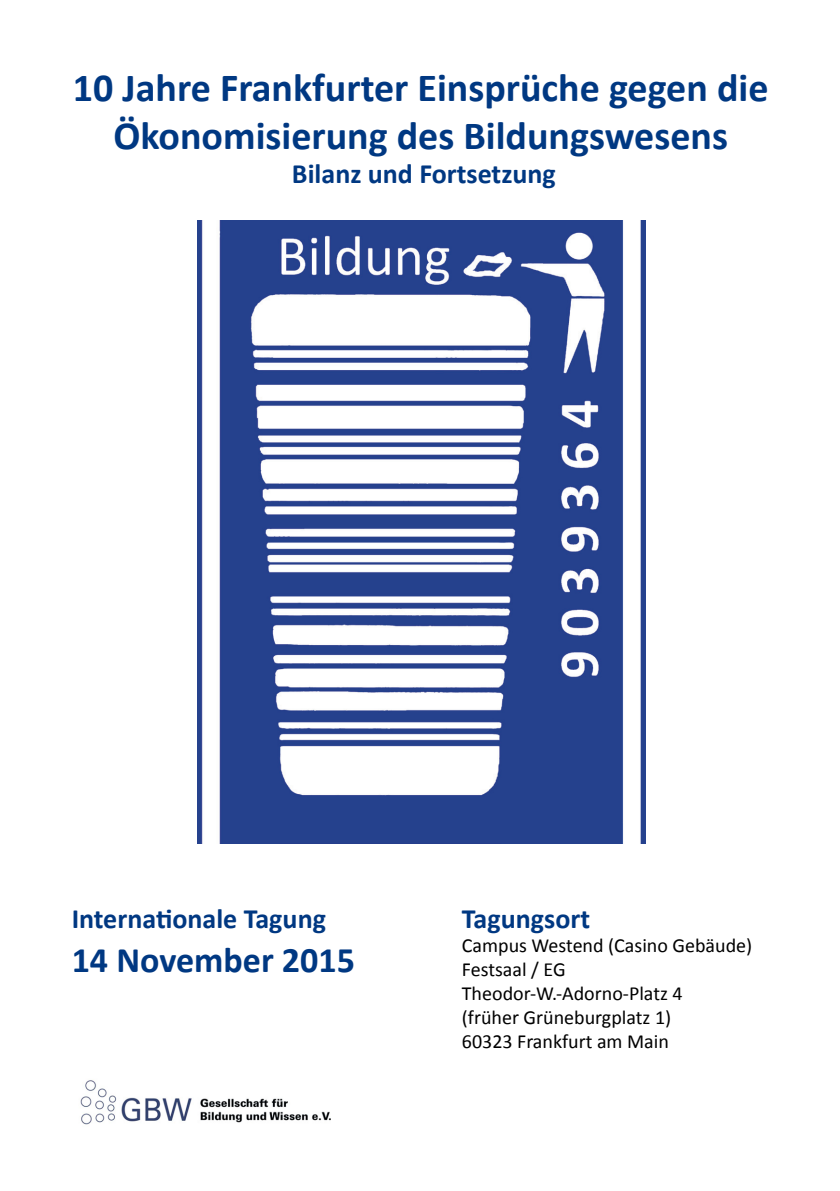
<style>
.page{position:relative;width:840px;height:1191px;background:#fff}
.page>*{position:absolute;margin:0;border:0;box-sizing:border-box;transform-origin:0 0}
.t1{font:700 40px/48px "Calibri";color:#003882;text-align:center}
.t2{font:700 36px "Calibri";color:#003882}
.t3{font:700 28px "Calibri";color:#003882}
.t4{font:20px "Calibri";color:#000}
</style>
<div class="page">
<img style="left:80px;top:1080px;width:251px;height:45px">
<img style="left:197px;top:220px;width:448px;height:623px">
<p class="t1" style="left:73px;top:64px;width:696px">10 Jahre Frankfurter Einsprüche gegen die<br>Ökonomisierung des Bildungswesens</p>
<p class="t3" style="left:292px;top:155px;width:265px">Bilanz und Fortsetzung</p>
<p class="t3" style="left:72px;top:901px;width:256px">Internationale Tagung</p>
<p class="t2" style="left:72px;top:936px;width:285px">14 November 2015</p>
<p class="t3" style="left:461px;top:901px;width:130px">Tagungsort</p>
<p class="t4" style="left:461px;top:933px;width:292px">Campus Westend (Casino Gebäude)</p>
<p class="t4" style="left:461px;top:957px;width:105px">Festsaal / EG</p>
<p class="t4" style="left:461px;top:981px;width:222px">Theodor-W.-Adorno-Platz 4</p>
<p class="t4" style="left:461px;top:1005px;width:211px">(früher Grüneburgplatz 1)</p>
<p class="t4" style="left:461px;top:1029px;width:208px">60323 Frankfurt am Main</p>
</div>
